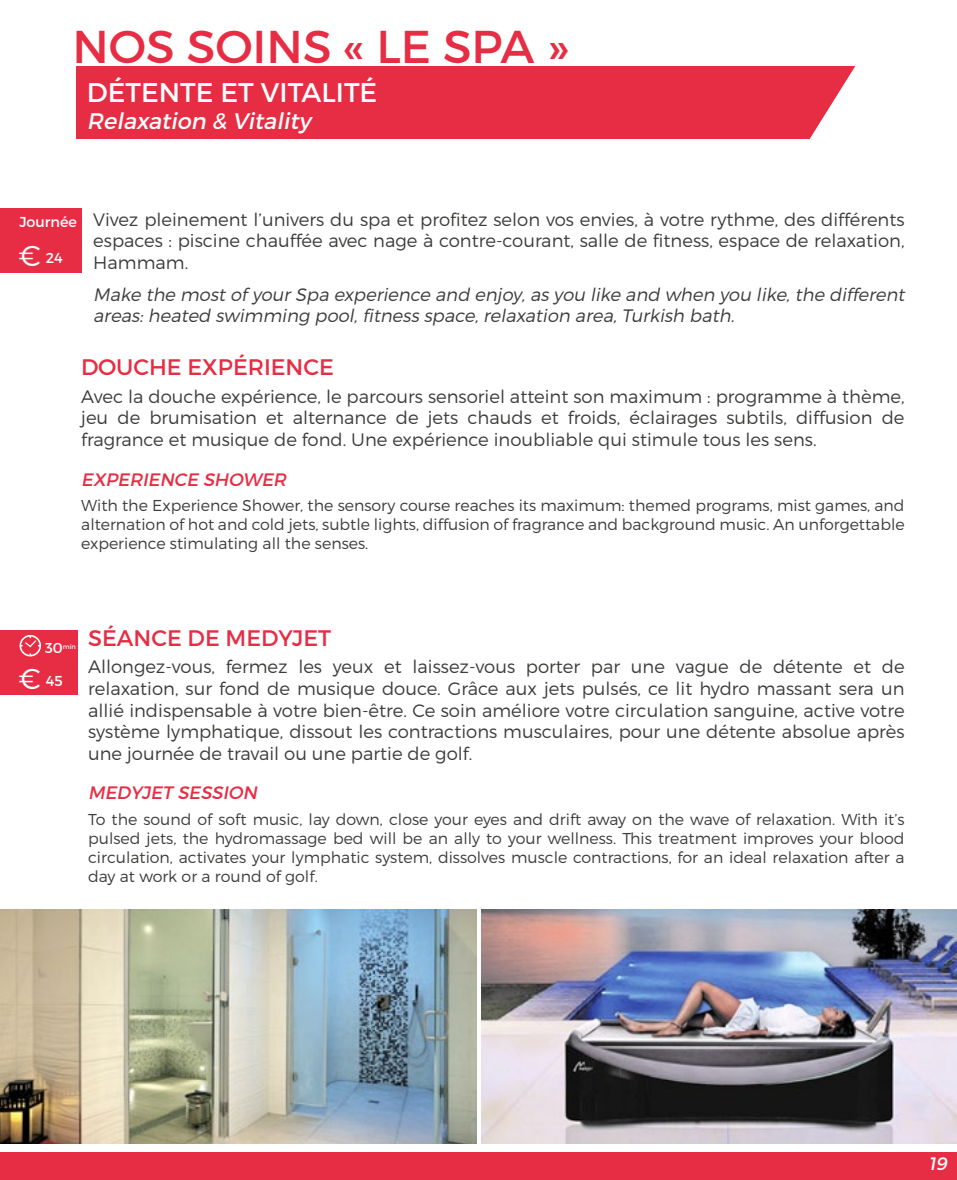
<style>
.page{position:relative;width:957px;height:1180px;background:#fff}
.page>*{position:absolute;margin:0;border:0;box-sizing:border-box;transform-origin:0 0}
.t1{font:45.9px "Montserrat";color:#e72d44}
.t2{font:27px "Montserrat";color:#fff}
.t3{font:22.5px "Montserrat";color:#e72d44}
.t4{font:italic 22.5px "Montserrat";color:#fff}
.t5{font:300 18px/21.6px "Montserrat";color:#3c3c3b;text-align:justify}
.t6{font:italic 300 18px/21.6px "Montserrat";letter-spacing:-.015em;color:#3c3c3b}
.t7{font:italic 18px "Montserrat";color:#e72d44}
.t8{font:italic 18px "Montserrat";color:#fff}
.t9{font:300 15.75px/18.9px "Montserrat";color:#3c3c3b;text-align:justify}
.t10{font:14.4px "Montserrat";color:#fff}
.t11{font:6.52px "Montserrat";color:#fff}
.s1{font-weight:300;font-size:28.8px}
.s2{font-size:14.4px}
</style>
<div class="page">
<div style="left:77px;top:67px;width:778px;height:72px;background:#e72d44"></div>
<div style="left:0;top:631px;width:78px;height:64px;background:#e72d44"></div>
<svg style="left:20px;top:635px;width:21px;height:21px"></svg>
<svg style="left:809px;top:67px;width:46px;height:72px"></svg>
<div style="left:0;top:208px;width:81px;height:64px;background:#e72d44"></div>
<img style="left:0;top:910px;width:476px;height:233px">
<img style="left:481px;top:910px;width:476px;height:233px">
<div style="left:0;top:1153px;width:957px;height:27px;background:#e72d44"></div>
<h1 class="t1" style="left:73px;top:19px;width:497px">NOS SOINS « LE SPA »</h1>
<h2 class="t2" style="left:87px;top:76px;width:292px">DÉTENTE ET VITALITÉ</h2>
<p class="t4" style="left:87px;top:107px;width:225px">Relaxation &amp; Vitality</p>
<p class="t5" style="left:93px;top:208px;width:813px">Vivez pleinement l’univers du spa et profitez selon vos envies, à votre rythme, des différents espaces : piscine chauffée avec nage à contre-courant, salle de fitness, espace de relaxation, Hammam.</p>
<p class="t6" style="left:93px;top:283px;width:816px">Make the most of your Spa experience and enjoy, as you like and when you like, the different areas: heated swimming pool, fitness space, relaxation area, Turkish bath.</p>
<p class="t3" style="left:81px;top:353px;width:254px">DOUCHE EXPÉRIENCE</p>
<p class="t10" style="left:19px;top:213px;width:59px">Journée</p>
<p class="t10" style="left:18px;top:249px;width:46px"><span class="s1">€</span> 24</p>
<p class="t5" style="left:81px;top:385px;width:825px">Avec la douche expérience, le parcours sensoriel atteint son maximum : programme à thème, jeu de brumisation et alternance de jets chauds et froids, éclairages subtils, diffusion de fragrance et musique de fond. Une expérience inoubliable qui stimule tous les sens.</p>
<p class="t7" style="left:81px;top:468px;width:210px">EXPERIENCE SHOWER</p>
<p class="t9" style="left:81px;top:496px;width:825px">With the Experience Shower, the sensory course reaches its maximum: themed programs, mist games, and alternation of hot and cold jets, subtle lights, diffusion of fragrance and background music. An unforgettable experience stimulating all the senses.</p>
<p class="t11" style="left:45px;top:643px;width:32px"><span class="s2">30</span>min</p>
<p class="t10" style="left:18px;top:672px;width:46px"><span class="s1">€</span> 45</p>
<p class="t3" style="left:88px;top:624px;width:245px">SÉANCE DE MEDYJET</p>
<p class="t5" style="left:88px;top:656px;width:818px">Allongez-vous, fermez les yeux et laissez-vous porter par une vague de détente et de relaxation, sur fond de musique douce. Grâce aux jets pulsés, ce lit hydro massant sera un allié indispensable à votre bien-être. Ce soin améliore votre circulation sanguine, active votre système lymphatique, dissout les contractions musculaires, pour une détente absolue après une journée de travail ou une partie de golf.</p>
<p class="t7" style="left:88px;top:782px;width:174px">MEDYJET SESSION</p>
<p class="t9" style="left:88px;top:809px;width:818px">To the sound of soft music, lay down, close your eyes and drift away on the wave of relaxation. With it’s pulsed jets, the hydromassage bed will be an ally to your wellness. This treatment improves your blood circulation, activates your lymphatic system, dissolves muscle contractions, for an ideal relaxation after a day at work or a round of golf.</p>
<p class="t8" style="left:928px;top:1152px;width:23px">19</p>
</div>
